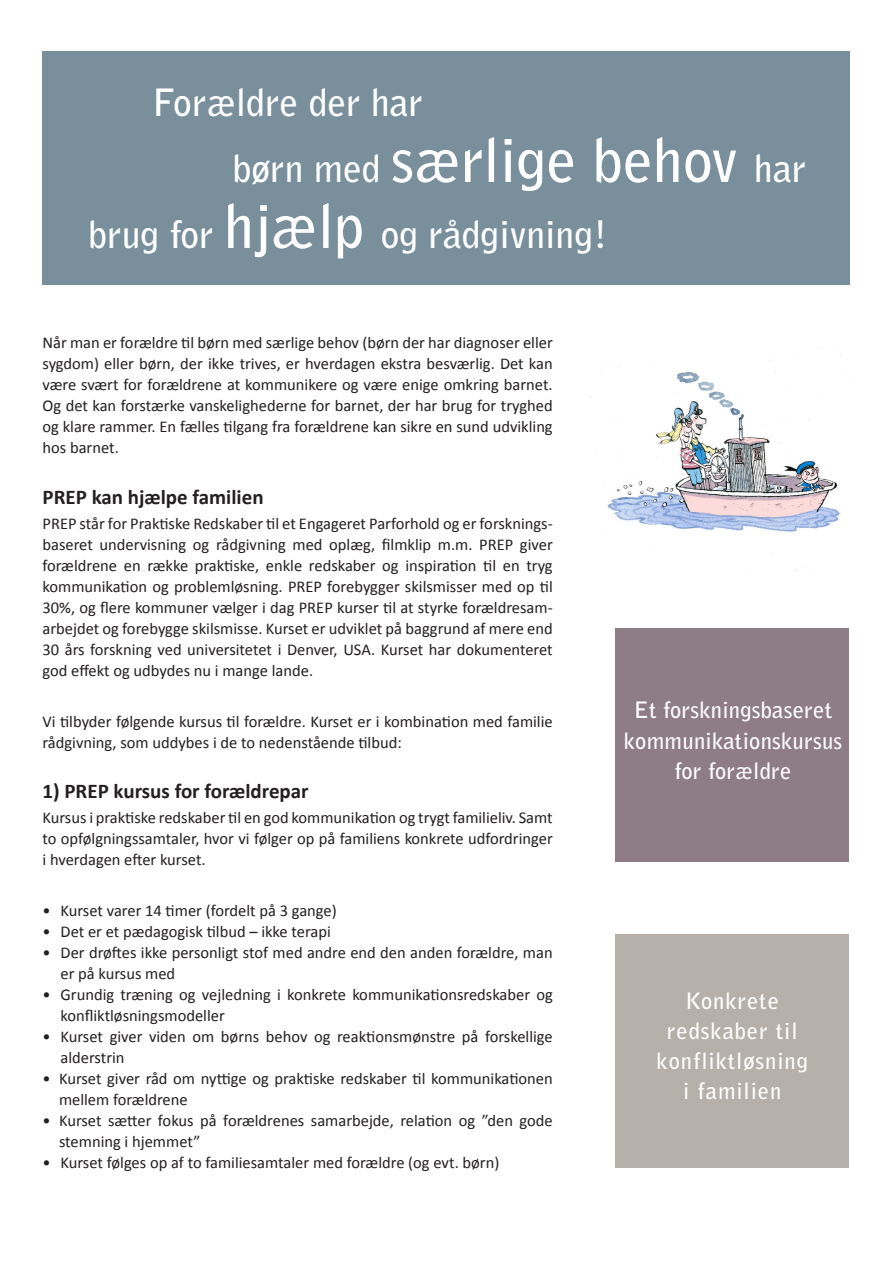
<style>
.page{position:relative;width:893px;height:1263px;background:#fff}
.page>*{position:absolute;margin:0;border:0;box-sizing:border-box;transform-origin:0 0}
.t1{font:700 60px "Bell Gothic Std";color:#fff}
.t2{font:700 37.5px "Bell Gothic Std";color:#fff}
.t3{font:700 22.5px/30px "Bell Gothic Std";letter-spacing:.01em;color:#fff;text-align:center}
.t4{font:700 22.5px/30px "Bell Gothic Std";letter-spacing:.04em;color:#fff;text-align:center}
.t5{font:700 21px "Calibri";color:#231f20}
.t6{font:16.5px/21px "Calibri";color:#231f20}
.s1{font-size:37.5px}
.s2{font-size:60px}
</style>
<div class="page">
<div style="left:43px;top:51px;width:807px;height:234px;background:#798f9c"></div>
<div style="left:615px;top:628px;width:234px;height:234px;background:#8f7d86"></div>
<div style="left:615px;top:934px;width:234px;height:234px;background:#b5b0a9"></div>
<img style="left:590px;top:347px;width:253px;height:224px">
<p class="t2" style="left:153px;top:80px;width:272px">Forældre der har</p>
<p class="t1" style="left:233px;top:124px;width:575px"><span class="s1">børn med</span> særlige behov <span class="s1">har</span></p>
<p class="t2" style="left:88px;top:212px;width:521px">brug for <span class="s2">hjælp</span> og rådgivning!</p>
<p class="t6" style="left:43px;top:332px;width:512px;text-align:justify">Når man er forældre til børn med særlige behov (børn der har diagnoser eller sygdom) eller børn, der ikke trives, er hverdagen ekstra besværlig. Det kan være svært for forældrene at kommunikere og være enige omkring barnet.<br>Og det kan forstærke vanskelighederne for barnet, der har brug for tryghed og klare rammer. En fælles tilgang fra forældrene kan sikre en sund udvikling hos barnet.</p>
<p class="t5" style="left:43px;top:484px;width:223px">PREP kan hjælpe familien</p>
<p class="t6" style="left:43px;top:512px;width:512px;text-align:justify">PREP står for Praktiske Redskaber til et Engageret Parforhold og er forsknings&shy;baseret undervisning og rådgivning med oplæg, filmklip m.m. PREP giver forældrene en række praktiske, enkle redskaber og inspiration til en tryg kommunikation og problemløsning. PREP forebygger skilsmisser med op til 30%, og flere kommuner vælger i dag PREP kurser til at styrke forældresam&shy;arbejdet og forebygge skilsmisse. Kurset er udviklet på baggrund af mere end 30 års forskning ved universitetet i Denver, USA. Kurset har dokumenteret god effekt og udbydes nu i mange lande.</p>
<p class="t6" style="left:43px;top:710px;width:512px">Vi tilbyder følgende kursus til forældre. Kurset er i kombination med familie rådgivning, som uddybes i de to nedenstående tilbud:</p>
<p class="t5" style="left:43px;top:778px;width:268px">1) PREP kursus for forældrepar</p>
<p class="t6" style="left:43px;top:807px;width:512px;text-align:justify">Kursus i praktiske redskaber til en god kommunikation og trygt familieliv. Samt to opfølgningssamtaler, hvor vi følger op på familiens konkrete udfordringer i hverdagen efter kurset.</p>
<p class="t6" style="left:43px;top:899px;width:296px">• Kurset varer 14 timer (fordelt på 3 gange)</p>
<p class="t6" style="left:43px;top:920px;width:290px">• Det er et pædagogisk tilbud – ikke terapi</p>
<p class="t6" style="left:61px;top:941px;width:494px;text-indent:-18px">• Der drøftes ikke personligt stof med andre end den anden forældre, man er på kursus med</p>
<p class="t6" style="left:61px;top:983px;width:494px;text-indent:-18px">• Grundig træning og vejledning i konkrete kommunikationsredskaber og konfliktløsningsmodeller</p>
<p class="t6" style="left:61px;top:1025px;width:494px;text-indent:-18px">• Kurset giver viden om børns behov og reaktionsmønstre på forskellige alderstrin</p>
<p class="t6" style="left:59px;top:1067px;width:495px;text-indent:-17px">• Kurset giver råd om nyttige og praktiske redskaber til kommunikationen mellem forældrene</p>
<p class="t6" style="left:59px;top:1109px;width:495px;text-indent:-17px">• Kurset sætter fokus på forældrenes samarbejde, relation og ”den gode stemning i hjemmet”</p>
<p class="t6" style="left:43px;top:1151px;width:458px">• Kurset følges op af to familiesamtaler med forældre (og evt. børn)</p>
<p class="t3" style="left:624px;top:695px;width:220px">Et forskningsbaseret kommunikationskursus for forældre</p>
<p class="t4" style="left:657px;top:986px;width:153px">Konkrete redskaber til konfliktløsning i familien</p>
</div>
